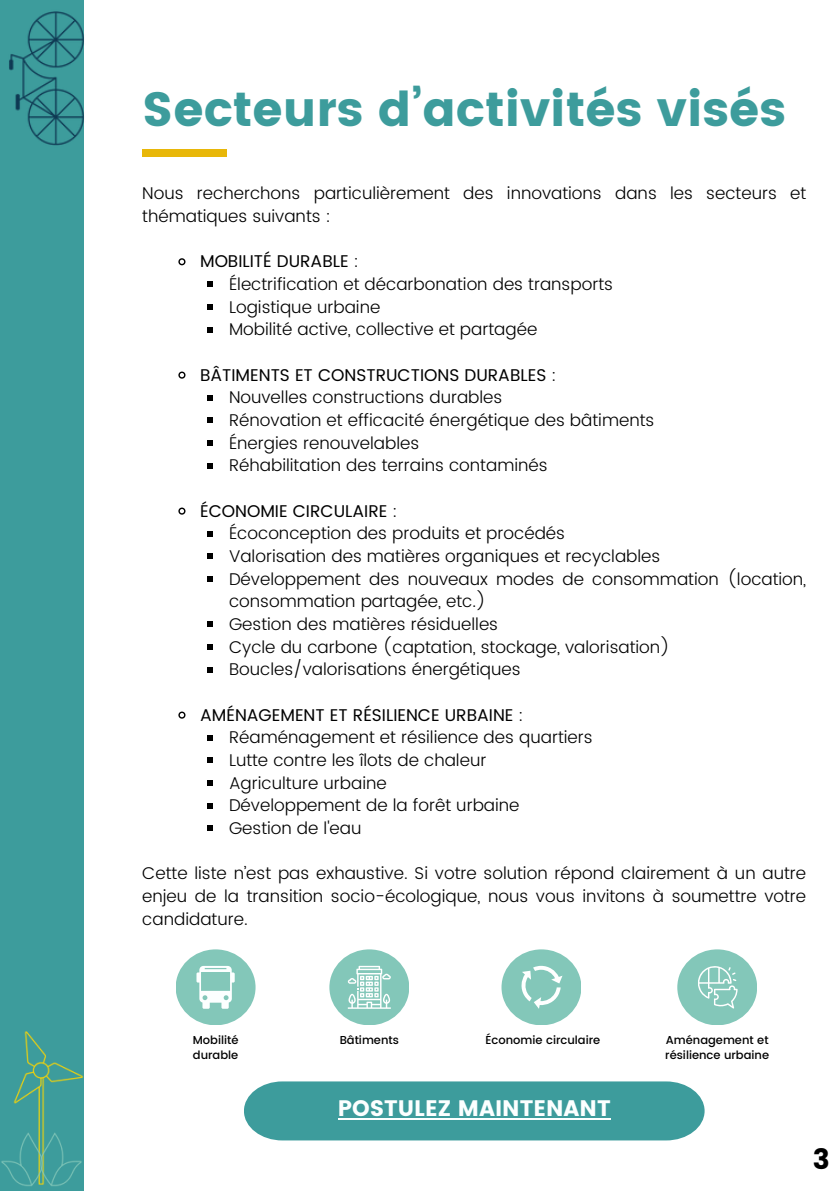
<style>
.page{position:relative;width:839px;height:1191px;background:#fff}
.page>*{position:absolute;margin:0;border:0;box-sizing:border-box;transform-origin:0 0}
.t1{font:48px "Poppins";color:#3d9c9c}
.t2{font:28.2px "Poppins";color:#000}
.t3{font:22.4px "Poppins";color:#fcffff}
.t4{font:300 17px/22.6px "Poppins";color:#000}
.t5{font:17px "Poppins";color:#000}
.t6{font:500 11.4px/15.4px "Poppins";color:#000}
.s1{font-weight:300}
</style>
<div class="page">
<div style="left:142px;top:149px;width:85px;height:7px;background:#e8b709"></div>
<div style="left:0;top:0;width:84px;height:1190px;background:#3d9c9c"></div>
<svg style="left:178px;top:258px;width:8px;height:8px"></svg>
<svg style="left:207px;top:282px;width:6px;height:5px"></svg>
<svg style="left:207px;top:304px;width:6px;height:6px"></svg>
<svg style="left:207px;top:327px;width:6px;height:6px"></svg>
<svg style="left:178px;top:371px;width:8px;height:8px"></svg>
<svg style="left:207px;top:395px;width:6px;height:6px"></svg>
<svg style="left:207px;top:418px;width:6px;height:5px"></svg>
<svg style="left:207px;top:440px;width:6px;height:6px"></svg>
<svg style="left:207px;top:463px;width:6px;height:6px"></svg>
<svg style="left:178px;top:507px;width:8px;height:8px"></svg>
<svg style="left:207px;top:531px;width:6px;height:6px"></svg>
<svg style="left:207px;top:554px;width:6px;height:5px"></svg>
<svg style="left:207px;top:576px;width:6px;height:6px"></svg>
<svg style="left:207px;top:622px;width:6px;height:5px"></svg>
<svg style="left:207px;top:644px;width:6px;height:6px"></svg>
<svg style="left:207px;top:667px;width:6px;height:6px"></svg>
<svg style="left:178px;top:711px;width:8px;height:8px"></svg>
<svg style="left:207px;top:735px;width:6px;height:6px"></svg>
<svg style="left:207px;top:758px;width:6px;height:5px"></svg>
<svg style="left:207px;top:780px;width:6px;height:6px"></svg>
<svg style="left:207px;top:803px;width:6px;height:6px"></svg>
<svg style="left:207px;top:826px;width:6px;height:5px"></svg>
<img style="left:13px;top:1031px;width:71px;height:98px">
<img style="left:43px;top:1129px;width:39px;height:57px">
<img style="left:1px;top:1129px;width:42px;height:57px">
<img style="left:9px;top:11px;width:75px;height:135px">
<div style="left:244px;top:1081px;width:460px;height:59px;background:#3d9c9c"></div>
<hr style="left:338px;top:1118px;width:272px;height:1px;background:#fcffff">
<div style="left:176px;top:949px;width:79px;height:76px;background:#83c7b9;border-radius:50%"></div>
<div style="left:329px;top:949px;width:80px;height:76px;background:#83c7b9;border-radius:50%"></div>
<div style="left:677px;top:949px;width:80px;height:76px;background:#83c7b9;border-radius:50%"></div>
<svg style="left:196px;top:966px;width:39px;height:42px"></svg>
<svg style="left:348px;top:966px;width:42px;height:42px"></svg>
<div style="left:501px;top:949px;width:80px;height:76px;background:#83c7b9;border-radius:50%"></div>
<svg style="left:521px;top:966px;width:41px;height:42px"></svg>
<svg style="left:698px;top:966px;width:39px;height:42px"></svg>
<p class="t1" style="left:142px;top:81px;width:645px">Secteurs d’activités visés</p>
<p class="t4" style="left:142px;top:182px;width:665px">Nous recherchons particulièrement des innovations dans les secteurs et thématiques suivants :</p>
<p class="t5" style="left:200px;top:252px;width:160px">MOBILITÉ DURABLE <span class="s1">:</span></p>
<p class="t4" style="left:229px;top:273px;width:385px">Électrification et décarbonation des transports</p>
<p class="t4" style="left:229px;top:296px;width:153px">Logistique urbaine</p>
<h1 class="t4" style="left:229px;top:318px;width:310px">Mobilité active, collective et partagée</h1>
<h3 class="t5" style="left:200px;top:365px;width:358px">BÂTIMENTS ET CONSTRUCTIONS DURABLES <span class="s1">:</span></h3>
<p class="t4" style="left:229px;top:386px;width:275px">Nouvelles constructions durables</p>
<p class="t4" style="left:229px;top:409px;width:427px">Rénovation et efficacité énergétique des bâtiments</p>
<p class="t4" style="left:229px;top:432px;width:192px">Énergies renouvelables</p>
<p class="t4" style="left:229px;top:454px;width:320px">Réhabilitation des terrains contaminés</p>
<p class="t5" style="left:200px;top:501px;width:199px">ÉCONOMIE CIRCULAIRE <span class="s1">:</span></p>
<p class="t4" style="left:229px;top:522px;width:337px">Écoconception des produits et procédés</p>
<p class="t4" style="left:229px;top:545px;width:433px">Valorisation des matières organiques et recyclables</p>
<p class="t4" style="left:229px;top:568px;width:578px">Développement des nouveaux modes de consommation (location, consommation partagée, etc.)</p>
<p class="t4" style="left:229px;top:613px;width:270px">Gestion des matières résiduelles</p>
<p class="t4" style="left:229px;top:636px;width:442px">Cycle du carbone (captation, stockage, valorisation)</p>
<p class="t4" style="left:229px;top:658px;width:293px">Boucles/valorisations énergétiques</p>
<p class="t5" style="left:200px;top:705px;width:325px">AMÉNAGEMENT ET RÉSILIENCE URBAINE <span class="s1">:</span></p>
<p class="t4" style="left:229px;top:726px;width:365px">Réaménagement et résilience des quartiers</p>
<p class="t4" style="left:229px;top:749px;width:259px">Lutte contre les îlots de chaleur</p>
<p class="t4" style="left:229px;top:772px;width:159px">Agriculture urbaine</p>
<p class="t4" style="left:229px;top:794px;width:292px">Développement de la forêt urbaine</p>
<p class="t4" style="left:229px;top:817px;width:134px">Gestion de l'eau</p>
<p class="t4" style="left:142px;top:862px;width:665px;text-align:justify">Cette liste n’est pas exhaustive. Si votre solution répond clairement à un autre enjeu de la transition socio-écologique, nous vous invitons à soumettre votre candidature.</p>
<p class="t6" style="left:193px;top:1032px;width:47px">Mobilité</p>
<p class="t6" style="left:339px;top:1032px;width:61px">Bâtiments</p>
<p class="t6" style="left:193px;top:1047px;width:47px">durable</p>
<p class="t6" style="left:485px;top:1032px;width:116px">Économie circulaire</p>
<p class="t6" style="left:665px;top:1032px;width:105px">Aménagement et résilience urbaine</p>
<p class="t3" style="left:338px;top:1095px;width:274px">POSTULEZ MAINTENANT</p>
<p class="t2" style="left:812px;top:1142px;width:19px">3</p>
</div>
